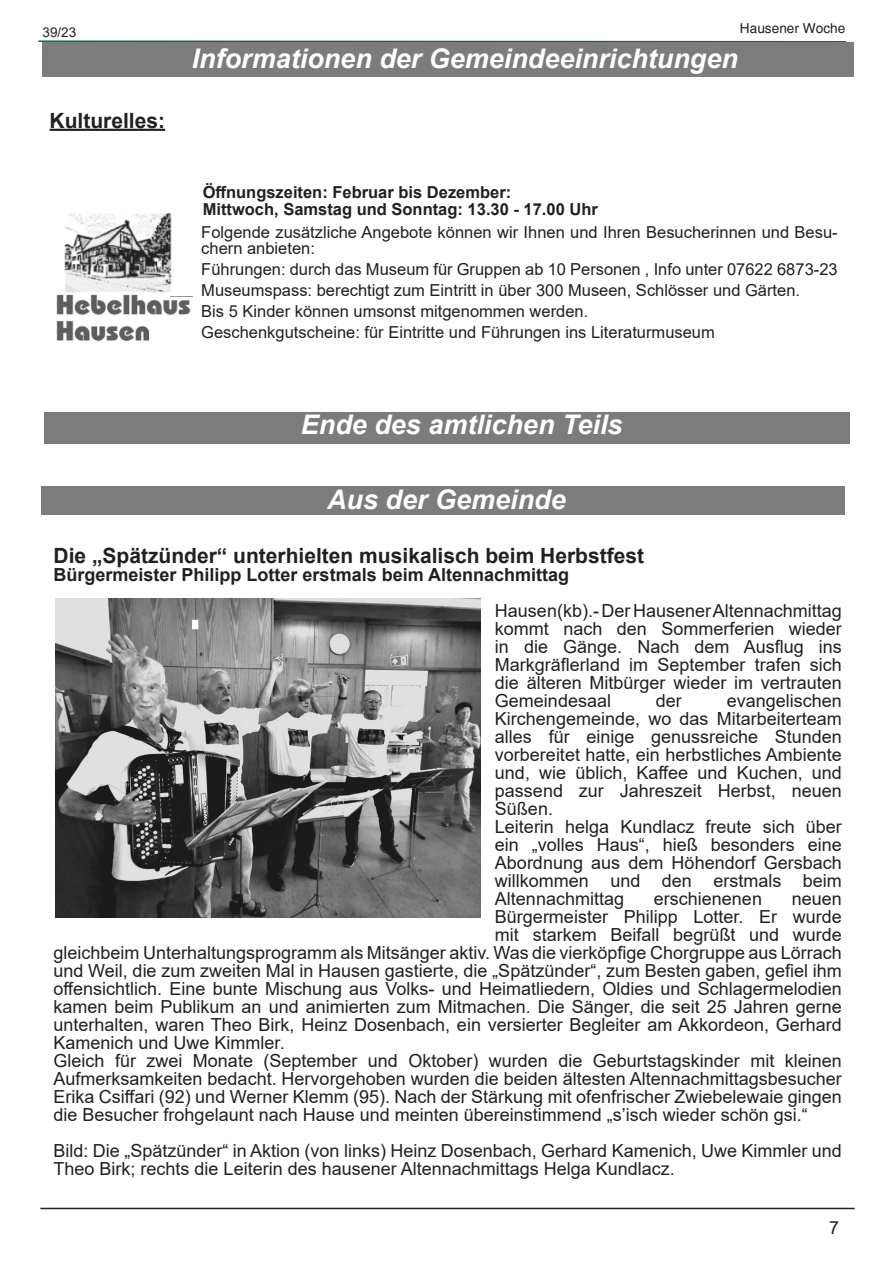
<style>
.page{position:relative;width:893px;height:1263px;background:#fff}
.page>*{position:absolute;margin:0;border:0;box-sizing:border-box;transform-origin:0 0}
.anzeigefett{font:italic 700 27px "Arial";color:#fff}
.anzeigefett-2{font:700 21px "Arial";color:#231f20}
.t1{font:18px/18px "Arial";color:#231f20;text-align:justify}
.t2{font:700 18px "Arial";color:#231f20}
.t3{font:16.5px/16.5px "Arial";color:#231f20}
.t4{font:700 16.5px "Arial";color:#231f20}
.t5{font:13.65px "Helvetica";color:#231f20}
.t6{font:13.5px "Arial";color:#231f20}
</style>
<div class="page">
<hr style="left:40px;top:1208px;width:815px;height:1px;background:#231f20">
<svg style="left:38px;top:40px;width:810px;height:3px;background:#689781"></svg>
<div style="left:41px;top:486px;width:804px;height:28px;background:#7c7c7c"></div>
<div style="left:44px;top:412px;width:806px;height:31px;background:#7c7c7c"></div>
<hr style="left:50px;top:129px;width:115px;height:2px;background:#231f20">
<img style="left:56px;top:212px;width:137px;height:130px">
<div style="left:43px;top:43px;width:811px;height:34px;background:#7c7c7c"></div>
<img style="left:55px;top:598px;width:425px;height:319px">
<p class="t6" style="left:43px;top:23px;width:35px">39/23</p>
<p class="anzeigefett-2" style="left:50px;top:105px;width:117px">Kulturelles:</p>
<p class="t5" style="left:740px;top:21px;width:107px">Hausener Woche</p>
<p class="anzeigefett" style="left:192px;top:40px;width:548px">Informationen der Gemeindeeinrichtungen</p>
<p class="t4" style="left:203px;top:181px;width:310px">Öffnungszeiten: Februar bis Dezember:</p>
<p class="t4" style="left:203px;top:197px;width:397px">Mittwoch, Samstag und Sonntag: 13.30 - 17.00 Uhr</p>
<p class="t3" style="left:201px;top:224px;width:638px">Folgende zusätzliche Angebote können wir Ihnen und Ihren Besucherinnen und Besu&shy;chern anbieten:</p>
<p class="t3" style="left:201px;top:261px;width:638px">Führungen: durch das Museum für Gruppen ab 10 Personen , Info unter 07622 6873-23</p>
<p class="t3" style="left:201px;top:282px;width:600px">Museumspass: berechtigt zum Eintritt in über 300 Museen, Schlösser und Gärten.</p>
<p class="t3" style="left:201px;top:303px;width:388px">Bis 5 Kinder können umsonst mitgenommen werden.</p>
<p class="t3" style="left:201px;top:324px;width:515px">Geschenkgutscheine: für Eintritte und Führungen ins Literaturmuseum</p>
<p class="anzeigefett" style="left:301px;top:407px;width:323px">Ende des amtlichen Teils</p>
<p class="anzeigefett" style="left:327px;top:482px;width:240px">Aus der Gemeinde</p>
<p class="anzeigefett-2" style="left:54px;top:540px;width:592px">Die „Spätzünder“ unterhielten musikalisch beim Herbstfest</p>
<p class="t2" style="left:54px;top:561px;width:517px">Bürgermeister Philipp Lotter erstmals beim Altennachmittag</p>
<p class="t1" style="left:495px;top:601px;width:348px">Hausen(kb).- Der Hausener Altennachmittag kommt nach den Sommerferien wieder in die Gänge. Nach dem Ausflug ins Markgräflerland im September trafen sich die älteren Mitbürger wieder im vertrauten Gemeindesaal</p>
<p class="t1" style="left:495px;top:691px;width:348px;text-indent:232px">evangelischen Kirchengemeinde, wo das Mitarbeiterteam alles für einige genussreiche Stunden vorbereitet hatte, ein herbstliches Ambiente und, wie üblich, Kaffee und Kuchen, und passend zur Jahreszeit Herbst, neuen Süßen.</p>
<p class="t1" style="left:495px;top:817px;width:348px">Leiterin helga Kundlacz freute sich über ein „volles Haus“, hieß besonders eine Abordnung aus dem Höhendorf Gersbach willkommen und den erstmals beim Altennachmittag</p>
<p class="t1" style="left:656px;top:691px;width:28px">der</p>
<p class="t1" style="left:654px;top:889px;width:110px">erschienenen</p>
<p class="t1" style="left:792px;top:889px;width:52px">neuen</p>
<p class="t1" style="left:495px;top:907px;width:348px">Bürgermeister Philipp Lotter. Er wurde</p>
<p class="t1" style="left:495px;top:925px;width:348px">mit starkem Beifall begrüßt und wurde</p>
<p class="t1" style="left:54px;top:943px;width:790px">gleichbeim Unterhaltungsprogramm als Mitsänger aktiv. Was die vierköpfige Chorgruppe aus Lörrach</p>
<p class="t1" style="left:54px;top:961px;width:790px">und Weil, die zum zweiten Mal in Hausen gastierte, die „Spätzünder“, zum Besten gaben, gefiel ihm</p>
<p class="t1" style="left:54px;top:979px;width:790px">offensichtlich. Eine bunte Mischung aus Volks- und Heimatliedern, Oldies und Schlagermelodien</p>
<p class="t1" style="left:54px;top:997px;width:790px">kamen beim Publikum an und animierten zum Mitmachen. Die Sänger, die seit 25 Jahren gerne</p>
<p class="t1" style="left:54px;top:1015px;width:790px">unterhalten, waren Theo Birk, Heinz Dosenbach, ein versierter Begleiter am Akkordeon, Gerhard</p>
<p class="t1" style="left:54px;top:1033px;width:233px">Kamenich und Uwe Kimmler.</p>
<p class="t1" style="left:54px;top:1051px;width:790px">Gleich für zwei Monate (September und Oktober) wurden die Geburtstagskinder mit kleinen Aufmerksamkeiten bedacht. Hervorgehoben wurden die beiden ältesten Altennachmittagsbesucher Erika Csiffari (92) und Werner Klemm (95). Nach der Stärkung mit ofenfrischer Zwiebelewaie gingen die Besucher frohgelaunt nach Hause und meinten übereinstimmend „s’isch wieder schön gsi.“</p>
<p class="t1" style="left:54px;top:1141px;width:790px">Bild: Die „Spätzünder“ in Aktion (von links) Heinz Dosenbach, Gerhard Kamenich, Uwe Kimmler und<br>Theo Birk; rechts die Leiterin des hausener Altennachmittags Helga Kundlacz.</p>
<p class="t1" style="left:829px;top:1218px;width:12px">7</p>
</div>
